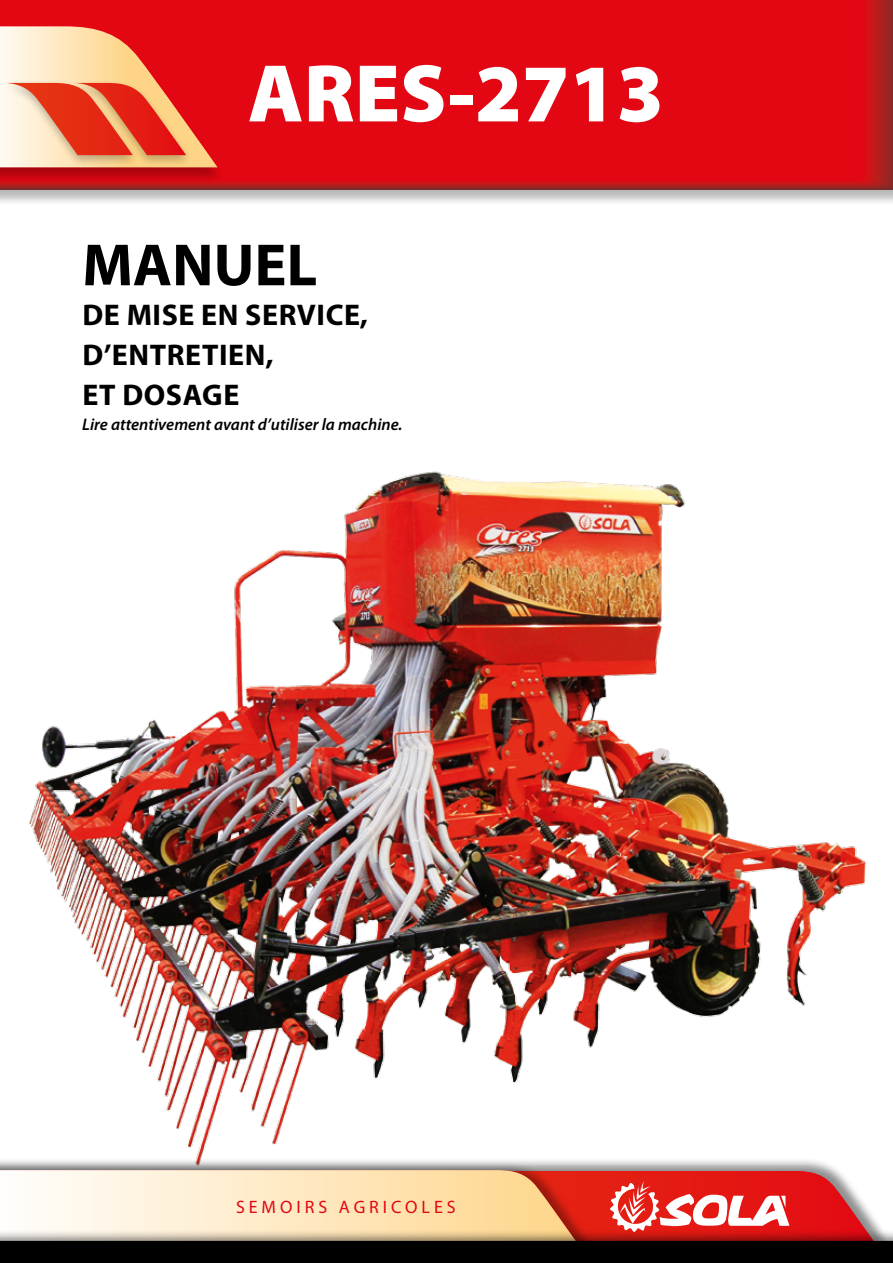
<style>
.page{position:relative;width:893px;height:1263px;background:#fff}
.page>*{position:absolute;margin:0;border:0;box-sizing:border-box;transform-origin:0 0}
.t1{font:900 82.5px "Myriad Pro";color:#fff}
.t2{font:700 60px "Myriad Pro";color:#000}
.t3{font:700 30px/40px "Myriad Pro";letter-spacing:.02em;color:#000}
.t4{font:18px "Myriad Pro";letter-spacing:.22em;color:#e30613}
.t5{font:italic 600 16.8px "Myriad Pro";color:#000}
</style>
<div class="page">
<img style="left:29px;top:471px;width:837px;height:686px">
<div style="left:0;top:0;width:893px;height:206px;background:#000;opacity:.28"></div>
<img style="left:0;top:0;width:893px;height:189px">
<div style="left:0;top:27px;width:224px;height:157px;background:#000;opacity:.25"></div>
<div style="left:0;top:1157px;width:892px;height:93px;background:#000;opacity:.44"></div>
<div style="left:0;top:1161px;width:595px;height:93px;background:#000;opacity:.34"></div>
<svg style="left:0;top:1170px;width:893px;height:93px;background:#b58371"></svg>
<svg style="left:0;top:26px;width:218px;height:141px;background:#ef8269"></svg>
<h1 class="t1" style="left:248px;top:38px;width:417px">ARES-2713</h1>
<h2 class="t2" style="left:82px;top:226px;width:236px">MANUEL</h2>
<h3 class="t3" style="left:83px;top:294px;width:287px">DE MISE EN SERVICE,<br>D’ENTRETIEN,<br>ET DOSAGE</h3>
<p class="t5" style="left:82px;top:414px;width:322px">Lire attentivement avant d’utiliser la machine.</p>
<p class="t4" style="left:236px;top:1196px;width:221px">SEMOIRS AGRICOLES</p>
</div>
